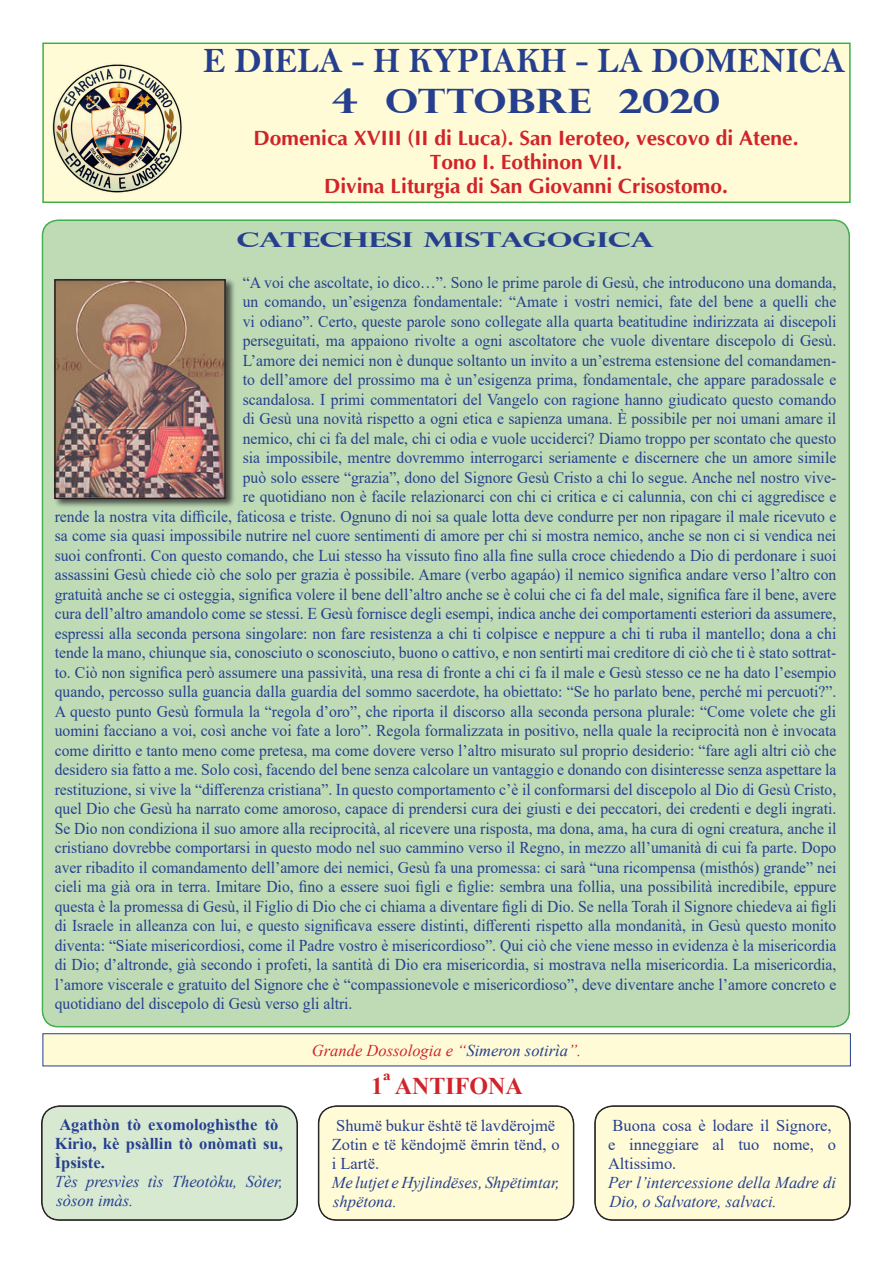
<style>
.page{position:relative;width:893px;height:1263px;background:#fff}
.page>*{position:absolute;margin:0;border:0;box-sizing:border-box;transform-origin:0 0}
.t1{font:36px "Bell MT Bold";color:#253f8e;scale:.95 1}
.t2{font:700 33.6px "Perpetua Titling";color:#253f8e;scale:1.2 1}
.t3{font:700 24px "Times New Roman";color:#d1232a}
.t4{font:700 21px/24.2px "Optima";color:#d1232a;text-align:center}
.t5{font:700 20.55px "Perpetua Titling";letter-spacing:-.01em;color:#253f8e;scale:1.52 1}
.t6{font:16.5px "Times New Roman";color:#253f8e;scale:.95 1}
.t7{font:italic 16.5px/19px "Times New Roman";color:#253f8e}
.t8{font:16.5px/18.9px "Times New Roman";color:#253f8e}
.t9{font:700 16.5px/18.9px "Times New Roman";color:#253f8e}
.t10{font:italic 16.5px "Times New Roman";color:#d1232a}
.s1{color:#253f8e}
</style>
<div class="page">
<div style="left:43px;top:220px;width:806px;height:807px;background:#bedbb6;border-radius:16px"></div>
<div style="left:42px;top:43px;width:809px;height:160px;background:#fffbd6;border:2px solid #40ae49"></div>
<img style="left:52px;top:64px;width:130px;height:129px">
<div style="left:42px;top:1106px;width:255px;height:114px;background:#d8e9d2;border-radius:18px"></div>
<div style="left:42px;top:1106px;width:255px;height:114px;border:1px solid #231f20;border-radius:18px"></div>
<div style="left:319px;top:1106px;width:255px;height:114px;background:#fffbd6;border-radius:18px"></div>
<div style="left:319px;top:1106px;width:254px;height:114px;border:1px solid #231f20;border-radius:18px"></div>
<div style="left:595px;top:1106px;width:255px;height:114px;background:#fffbd6;border-radius:18px"></div>
<div style="left:595px;top:1106px;width:255px;height:114px;border:1px solid #231f20;border-radius:18px"></div>
<div style="left:43px;top:1034px;width:807px;height:32px;background:#fffbd6"></div>
<div style="left:43px;top:1033px;width:808px;height:33px;border:1px solid #253f8e"></div>
<div style="left:53px;top:278px;width:183px;height:231px;background:#231f20;opacity:.75"></div>
<img style="left:57px;top:282px;width:166px;height:214px">
<div style="left:54px;top:279px;width:172px;height:220px;border:2px solid #231f20"></div>
<h1 class="t1" style="left:203px;top:39px;width:678px">E DIELA - H KYPIAKH - LA DOMENICA</h1>
<h2 class="t2" style="left:332px;top:80px;width:325px">4 OTTOBRE 2020</h2>
<p class="t4" style="left:254px;top:126px;width:546px">Domenica XVIII (II di Luca). San Ieroteo, vescovo di Atene.<br>Tono I. Eothinon VII.<br>Divina Liturgia di San Giovanni Crisostomo.</p>
<p class="t5" style="left:236px;top:227px;width:277px">CATECHESI MISTAGOGICA</p>
<p class="t6" style="left:243px;top:270px;width:626px">“A voi che ascoltate, io dico…”. Sono le prime parole di Gesù, che introducono una domanda,</p>
<p class="t6" style="left:243px;top:290px;width:626px">un comando, un’esigenza fondamentale: “Amate i vostri nemici, fate del bene a quelli che</p>
<p class="t6" style="left:243px;top:309px;width:626px">vi odiano”. Certo, queste parole sono collegate alla quarta beatitudine indirizzata ai discepoli</p>
<p class="t6" style="left:243px;top:329px;width:626px">perseguitati, ma appaiono rivolte a ogni ascoltatore che vuole diventare discepolo di Gesù.</p>
<p class="t6" style="left:243px;top:348px;width:626px">L’amore dei nemici non è dunque soltanto un invito a un’estrema estensione del comandamen-</p>
<p class="t6" style="left:243px;top:368px;width:626px">to dell’amore del prossimo ma è un’esigenza prima, fondamentale, che appare paradossale e</p>
<p class="t6" style="left:243px;top:387px;width:626px">scandalosa. I primi commentatori del Vangelo con ragione hanno giudicato questo comando</p>
<p class="t6" style="left:243px;top:407px;width:626px">di Gesù una novità rispetto a ogni etica e sapienza umana. È possibile per noi umani amare il</p>
<p class="t6" style="left:243px;top:426px;width:626px">nemico, chi ci fa del male, chi ci odia e vuole ucciderci? Diamo troppo per scontato che questo</p>
<p class="t6" style="left:243px;top:446px;width:626px">sia impossibile, mentre dovremmo interrogarci seriamente e discernere che un amore simile</p>
<p class="t6" style="left:243px;top:465px;width:626px">può solo essere “grazia”, dono del Signore Gesù Cristo a chi lo segue. Anche nel nostro vive-</p>
<p class="t6" style="left:243px;top:485px;width:626px">re quotidiano non è facile relazionarci con chi ci critica e ci calunnia, con chi ci aggredisce e</p>
<p class="t6" style="left:55px;top:504px;width:824px">rende la nostra vita difficile, faticosa e triste. Ognuno di noi sa quale lotta deve condurre per non ripagare il male ricevuto e</p>
<p class="t6" style="left:55px;top:524px;width:824px">sa come sia quasi impossibile nutrire nel cuore sentimenti di amore per chi si mostra nemico, anche se non ci si vendica nei</p>
<p class="t6" style="left:55px;top:543px;width:824px">suoi confronti. Con questo comando, che Lui stesso ha vissuto fino alla fine sulla croce chiedendo a Dio di perdonare i suoi</p>
<p class="t6" style="left:55px;top:563px;width:824px">assassini Gesù chiede ciò che solo per grazia è possibile. Amare (verbo agapáo) il nemico significa andare verso l’altro con</p>
<p class="t6" style="left:55px;top:582px;width:824px">gratuità anche se ci osteggia, significa volere il bene dell’altro anche se è colui che ci fa del male, significa fare il bene, avere</p>
<p class="t6" style="left:55px;top:602px;width:824px">cura dell’altro amandolo come se stessi. E Gesù fornisce degli esempi, indica anche dei comportamenti esteriori da assumere,</p>
<p class="t6" style="left:55px;top:621px;width:824px">espressi alla seconda persona singolare: non fare resistenza a chi ti colpisce e neppure a chi ti ruba il mantello; dona a chi</p>
<p class="t6" style="left:55px;top:641px;width:824px">tende la mano, chiunque sia, conosciuto o sconosciuto, buono o cattivo, e non sentirti mai creditore di ciò che ti è stato sottrat-</p>
<p class="t6" style="left:55px;top:660px;width:824px">to. Ciò non significa però assumere una passività, una resa di fronte a chi ci fa il male e Gesù stesso ce ne ha dato l’esempio</p>
<p class="t6" style="left:55px;top:680px;width:824px">quando, percosso sulla guancia dalla guardia del sommo sacerdote, ha obiettato: “Se ho parlato bene, perché mi percuoti?”.</p>
<p class="t6" style="left:55px;top:699px;width:824px">A questo punto Gesù formula la “regola d’oro”, che riporta il discorso alla seconda persona plurale: “Come volete che gli</p>
<p class="t6" style="left:55px;top:719px;width:824px">uomini facciano a voi, così anche voi fate a loro”. Regola formalizzata in positivo, nella quale la reciprocità non è invocata</p>
<p class="t6" style="left:55px;top:738px;width:824px">come diritto e tanto meno come pretesa, ma come dovere verso l’altro misurato sul proprio desiderio: “fare agli altri ciò che</p>
<p class="t6" style="left:55px;top:758px;width:824px">desidero sia fatto a me. Solo così, facendo del bene senza calcolare un vantaggio e donando con disinteresse senza aspettare la</p>
<p class="t6" style="left:55px;top:777px;width:824px">restituzione, si vive la “differenza cristiana”. In questo comportamento c’è il conformarsi del discepolo al Dio di Gesù Cristo,</p>
<p class="t6" style="left:55px;top:797px;width:824px">quel Dio che Gesù ha narrato come amoroso, capace di prendersi cura dei giusti e dei peccatori, dei credenti e degli ingrati.</p>
<p class="t6" style="left:55px;top:816px;width:824px">Se Dio non condiziona il suo amore alla reciprocità, al ricevere una risposta, ma dona, ama, ha cura di ogni creatura, anche il</p>
<p class="t6" style="left:55px;top:836px;width:824px">cristiano dovrebbe comportarsi in questo modo nel suo cammino verso il Regno, in mezzo all’umanità di cui fa parte. Dopo</p>
<p class="t6" style="left:55px;top:855px;width:824px">aver ribadito il comandamento dell’amore dei nemici, Gesù fa una promessa: ci sarà “una ricompensa (misthós) grande” nei</p>
<p class="t6" style="left:55px;top:875px;width:824px">cieli ma già ora in terra. Imitare Dio, fino a essere suoi figli e figlie: sembra una follia, una possibilità incredibile, eppure</p>
<p class="t6" style="left:55px;top:894px;width:824px">questa è la promessa di Gesù, il Figlio di Dio che ci chiama a diventare figli di Dio. Se nella Torah il Signore chiedeva ai figli</p>
<p class="t6" style="left:55px;top:914px;width:824px">di Israele in alleanza con lui, e questo significava essere distinti, differenti rispetto alla mondanità, in Gesù questo monito</p>
<p class="t6" style="left:55px;top:933px;width:824px">diventa: “Siate misericordiosi, come il Padre vostro è misericordioso”. Qui ciò che viene messo in evidenza è la misericordia</p>
<p class="t6" style="left:55px;top:953px;width:824px">di Dio; d’altronde, già secondo i profeti, la santità di Dio era misericordia, si mostrava nella misericordia. La misericordia,</p>
<p class="t6" style="left:55px;top:972px;width:824px">l’amore viscerale e gratuito del Signore che è “compassionevole e misericordioso”, deve diventare anche l’amore concreto e</p>
<p class="t6" style="left:55px;top:992px;width:315px">quotidiano del discepolo di Gesù verso gli altri.</p>
<p class="t10" style="left:312px;top:1039px;width:271px">Grande Dossologia e “<span class="s1">Simeron sotirìa</span>”.</p>
<p class="t9" style="left:55px;top:1115px;width:229px">Agathòn tò exomologhìsthe tò<br>Kirìo, kè psàllin tò onòmatì su,<br>Ìpsiste.</p>
<p class="t7" style="left:55px;top:1172px;width:230px">Tès presvìes tìs Theotòku, Sòter, sòson imàs.</p>
<h3 class="t3" style="left:371px;top:1069px;width:153px">1ª ANTIFONA</h3>
<p class="t8" style="left:332px;top:1115px;width:230px">Shumë bukur është të lavdërojmë<br>Zotin e të këndojmë ëmrin tënd, o i Lartë.</p>
<p class="t7" style="left:332px;top:1172px;width:230px">Me lutjet e Hyjlindëses, Shpëtimtar, shpëtona.</p>
<p class="t8" style="left:608px;top:1115px;width:230px">Buona cosa è lodare il Signore, e inneggiare al tuo nome, o<br>Altissimo.</p>
<p class="t7" style="left:608px;top:1172px;width:230px">Per l’intercessione della Madre di<br>Dio, o Salvatore, salvaci.</p>
</div>
